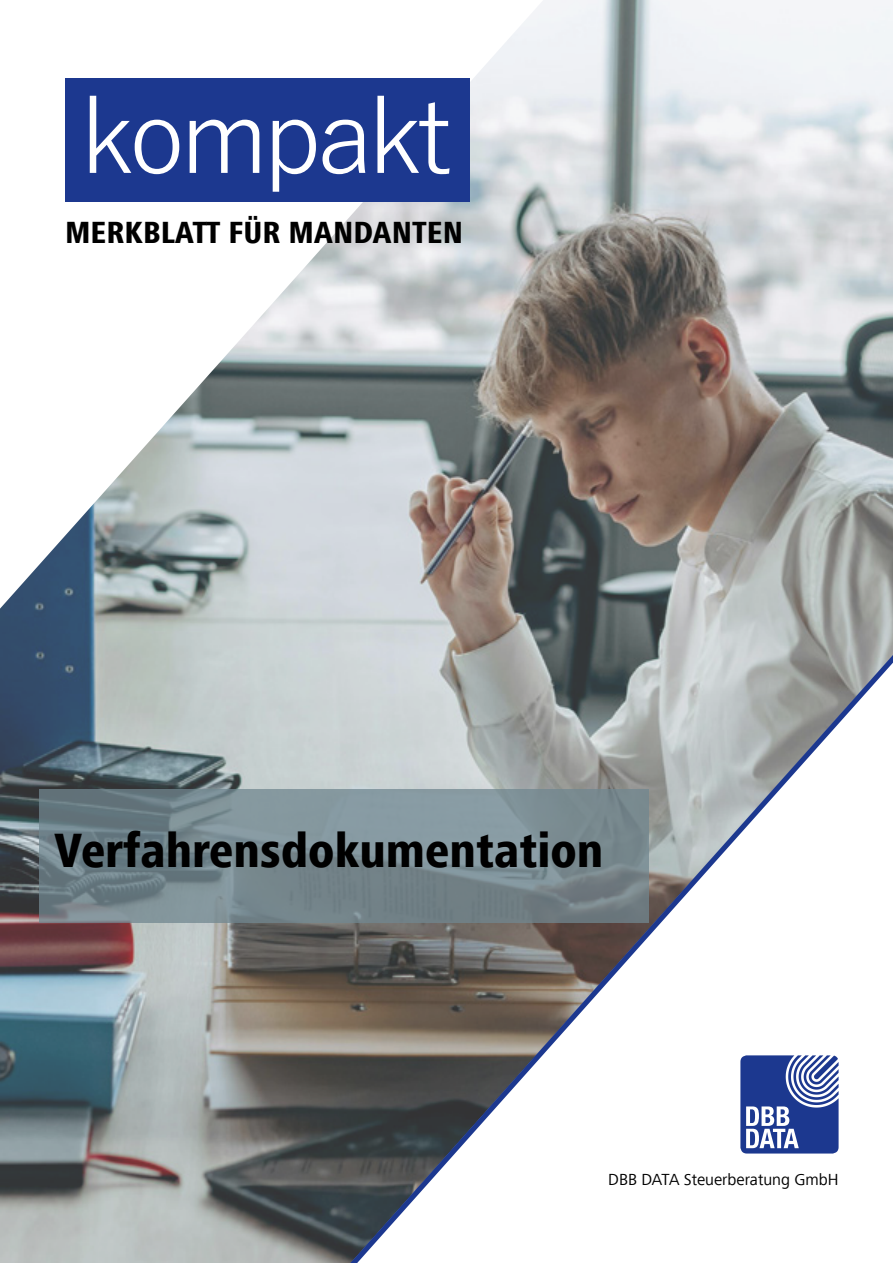
<style>
.page{position:relative;width:893px;height:1263px;background:#fff}
.page>*{position:absolute;margin:0;border:0;box-sizing:border-box;transform-origin:0 0}
.t1{font:103.95px "Yu Gothic";letter-spacing:-.07em;color:#fff}
.t2{font:800 condensed 49.5px "Frutiger Next Com";color:#000}
.t3{font:800 condensed 31.5px "Frutiger Next Com";color:#000}
.t4{font:16.5px "Frutiger Next Com";color:#000}
</style>
<div class="page">
<img style="left:0;top:0;width:893px;height:1263px">
<div style="left:65px;top:78px;width:405px;height:124px;background:#1c388f"></div>
<svg style="left:39px;top:789px;width:311px;height:134px;background:#74868d"></svg>
<svg style="left:350px;top:655px;width:543px;height:608px"></svg>
<h1 class="t1" style="left:79px;top:41px;width:374px">kompakt</h1>
<h3 class="t3" style="left:65px;top:214px;width:400px">MERKBLATT FÜR MANDANTEN</h3>
<h2 class="t2" style="left:54px;top:822px;width:551px">Verfahrensdokumentation</h2>
<p class="t4" style="left:608px;top:1170px;width:232px">DBB DATA Steuerberatung GmbH</p>
</div>
